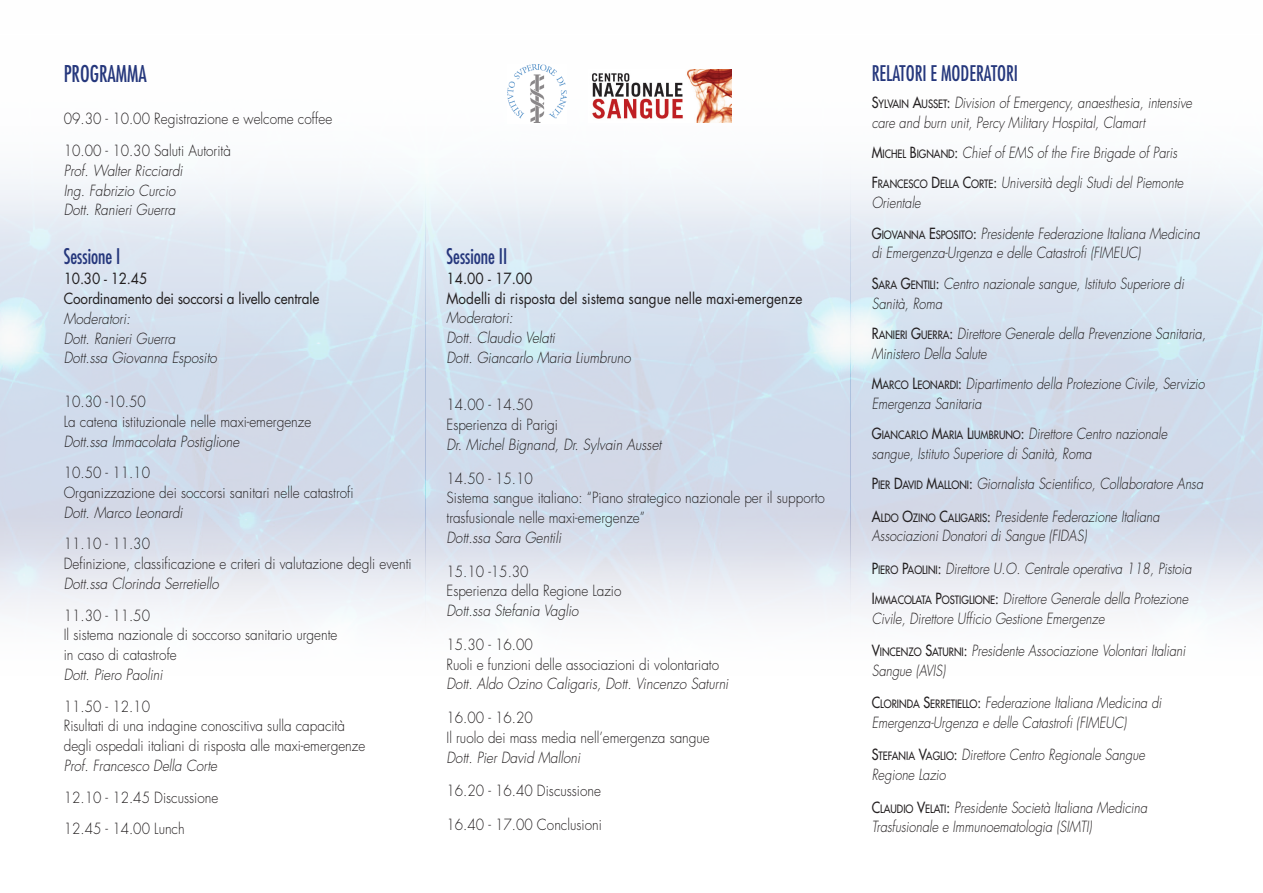
<style>
.page{position:relative;width:1263px;height:893px;background:#fff}
.page>*{position:absolute;margin:0;border:0;box-sizing:border-box;transform-origin:0 0}
.t1{font:condensed 22.5px "Futura Std";color:#25377c;scale:.9 1}
.t2{font:condensed 21px "Futura Std";color:#25377c;scale:.9 1}
.t3{font:italic 300 15px/30.3px "Futura";color:#231f20;scale:.85 1}
.t4{font:300 15px/19.8px "Futura";color:#231f20;scale:.9 1}
.t5{font:italic 300 15px/19.8px "Futura";color:#231f20;scale:.9 1}
.t6{font:15px/19.6px "Futura";color:#231f20;scale:.9 1}
.s1{font-weight:400;font-style:normal}
.s2{font-weight:400;font-style:normal;font-size:11.25px}
</style>
<div class="page">
<div style="left:0;top:516px;width:425px;height:159px;background:linear-gradient(to bottom,#d3dae8,#fff)"></div>
<svg style="left:0;top:246px;width:425px;height:117px"></svg>
<div style="left:0;top:35px;width:425px;height:211px;background:#e2eaf3"></div>
<div style="left:0;top:28px;width:425px;height:192px;background:linear-gradient(to bottom,#fff,#eff4f8)"></div>
<div style="left:425px;top:516px;width:425px;height:159px;background:linear-gradient(to bottom,#d3dae8,#fff)"></div>
<svg style="left:425px;top:246px;width:425px;height:117px"></svg>
<div style="left:425px;top:35px;width:425px;height:211px;background:#e2eaf3"></div>
<div style="left:425px;top:28px;width:426px;height:192px;background:linear-gradient(to bottom,#fff,#eff4f8)"></div>
<div style="left:850px;top:516px;width:413px;height:159px;background:linear-gradient(to bottom,#d3dae8,#fff)"></div>
<svg style="left:850px;top:28px;width:413px;height:335px"></svg>
<div style="left:850px;top:35px;width:413px;height:211px;background:#e2eaf3"></div>
<div style="left:851px;top:28px;width:412px;height:192px;background:linear-gradient(to bottom,#fff,#eff4f8)"></div>
<img style="left:507px;top:64px;width:60px;height:59px">
<img style="left:588px;top:69px;width:143px;height:53px">
<h1 class="t1" style="left:64px;top:64px;width:94px">PROGRAMMA</h1>
<h2 class="t2" style="left:872px;top:64px;width:164px">RELATORI E MODERATORI</h2>
<p class="t3" style="left:872px;top:94px;width:378px;line-height:20px"><span class="s1">S</span><span class="s2">YLVAIN</span> <span class="s1">A</span><span class="s2">USSET</span><span class="s1">:</span> Division of Emergency, anaesthesia, intensive care and burn unit, Percy Military Hospital, Clamart</p>
<p class="t3" style="left:872px;top:139px;width:368px"><span class="s1">M</span><span class="s2">ICHEL</span> <span class="s1">B</span><span class="s2">IGNAND</span><span class="s1">:</span> Chief of EMS of the Fire Brigade of Paris<br><span class="s1">F</span><span class="s2">RANCESCO</span> <span class="s1">D</span><span class="s2">ELLA</span> <span class="s1">C</span><span class="s2">ORTE</span><span class="s1">:</span> Università degli Studi del Piemonte</p>
<p class="t3" style="left:872px;top:189px;width:388px">Orientale<br><span class="s1">G</span><span class="s2">IOVANNA</span> <span class="s1">E</span><span class="s2">SPOSITO</span><span class="s1">:</span> Presidente Federazione Italiana Medicina</p>
<p class="t3" style="left:872px;top:239px;width:369px">di Emergenza-Urgenza e delle Catastrofi (FIMEUC)<br><span class="s1">S</span><span class="s2">ARA</span> <span class="s1">G</span><span class="s2">ENTILI</span><span class="s1">:</span> Centro nazionale sangue, Istituto Superiore di</p>
<p class="t3" style="left:872px;top:289px;width:395px">Sanità, Roma<br><span class="s1">R</span><span class="s2">ANIERI</span> <span class="s1">G</span><span class="s2">UERRA</span><span class="s1">:</span> Direttore Generale della Prevenzione Sanitaria,</p>
<p class="t3" style="left:872px;top:339px;width:393px">Ministero Della Salute<br><span class="s1">M</span><span class="s2">ARCO</span> <span class="s1">L</span><span class="s2">EONARDI</span><span class="s1">:</span> Dipartimento della Protezione Civile, Servizio</p>
<p class="t3" style="left:872px;top:389px;width:349px">Emergenza Sanitaria<br><span class="s1">G</span><span class="s2">IANCARLO</span> <span class="s1">M</span><span class="s2">ARIA</span> <span class="s1">L</span><span class="s2">IUMBRUNO</span><span class="s1">:</span> Direttore Centro nazionale</p>
<p class="t3" style="left:872px;top:440px;width:391px">sangue, Istituto Superiore di Sanità, Roma<br><span class="s1">P</span><span class="s2">IER</span> <span class="s1">D</span><span class="s2">AVID</span> <span class="s1">M</span><span class="s2">ALLONI</span><span class="s1">:</span> Giornalista Scientifico, Collaboratore Ansa</p>
<p class="t3" style="left:872px;top:507px;width:340px;line-height:20px"><span class="s1">A</span><span class="s2">LDO</span> <span class="s1">O</span><span class="s2">ZINO</span> <span class="s1">C</span><span class="s2">ALIGARIS</span><span class="s1">:</span> Presidente Federazione Italiana<br>Associazioni Donatori di Sangue (FIDAS)</p>
<p class="t3" style="left:872px;top:554px;width:378px"><span class="s1">P</span><span class="s2">IERO</span> <span class="s1">P</span><span class="s2">AOLINI</span><span class="s1">:</span> Direttore U.O. Centrale operativa 118, Pistoia<br><span class="s1">I</span><span class="s2">MMACOLATA</span> <span class="s1">P</span><span class="s2">OSTIGLIONE</span><span class="s1">:</span> Direttore Generale della Protezione</p>
<p class="t3" style="left:872px;top:604px;width:371px;line-height:32.2px">Civile, Direttore Ufficio Gestione Emergenze<br><span class="s1">V</span><span class="s2">INCENZO</span> <span class="s1">S</span><span class="s2">ATURNI</span><span class="s1">:</span> Presidente Associazione Volontari Italiani</p>
<p class="t3" style="left:872px;top:656px;width:342px;line-height:32.2px">Sangue (AVIS)<br><span class="s1">C</span><span class="s2">LORINDA</span> <span class="s1">S</span><span class="s2">ERRETIELLO</span><span class="s1">:</span> Federazione Italiana Medicina di</p>
<p class="t3" style="left:872px;top:708px;width:323px;line-height:32.2px">Emergenza-Urgenza e delle Catastrofi (FIMEUC)<br><span class="s1">S</span><span class="s2">TEFANIA</span> <span class="s1">V</span><span class="s2">AGLIO</span><span class="s1">:</span> Direttore Centro Regionale Sangue</p>
<p class="t3" style="left:872px;top:760px;width:326px;line-height:32.2px">Regione Lazio<br><span class="s1">C</span><span class="s2">LAUDIO</span> <span class="s1">V</span><span class="s2">ELATI</span><span class="s1">:</span> Presidente Società Italiana Medicina</p>
<p class="t3" style="left:872px;top:813px;width:261px">Trasfusionale e Immunoematologia (SIMTI)</p>
<p class="t4" style="left:64px;top:104px;width:300px;line-height:31.7px">09.30 - 10.00 Registrazione e welcome coffee<br>10.00 - 10.30 Saluti Autorità</p>
<p class="t5" style="left:64px;top:162px;width:134px">Prof. Walter Ricciardi<br>Ing. Fabrizio Curcio<br>Dott. Ranieri Guerra</p>
<h2 class="t2" style="left:64px;top:246px;width:64px">Sessione I</h2>
<p class="t6" style="left:64px;top:270px;width:285px">10.30 - 12.45<br>Coordinamento dei soccorsi a livello centrale</p>
<p class="t5" style="left:64px;top:310px;width:172px">Moderatori:<br>Dott. Ranieri Guerra<br>Dott.ssa Giovanna Esposito</p>
<p class="t4" style="left:64px;top:393px;width:276px">10.30 -10.50<br>La catena istituzionale nelle maxi-emergenze</p>
<p class="t5" style="left:64px;top:432px;width:197px">Dott.ssa Immacolata Postiglione</p>
<p class="t4" style="left:64px;top:464px;width:323px">10.50 - 11.10<br>Organizzazione dei soccorsi sanitari nelle catastrofi</p>
<p class="t5" style="left:64px;top:504px;width:134px">Dott. Marco Leonardi</p>
<p class="t4" style="left:64px;top:535px;width:388px">11.10 - 11.30<br>Definizione, classificazione e criteri di valutazione degli eventi</p>
<p class="t5" style="left:64px;top:575px;width:174px">Dott.ssa Clorinda Serretiello</p>
<p class="t4" style="left:64px;top:606px;width:306px">11.30 - 11.50<br>Il sistema nazionale di soccorso sanitario urgente in caso di catastrofe</p>
<p class="t5" style="left:64px;top:666px;width:111px">Dott. Piero Paolini</p>
<p class="t4" style="left:64px;top:697px;width:336px">11.50 - 12.10<br>Risultati di una indagine conoscitiva sulla capacità degli ospedali italiani di risposta alle maxi-emergenze</p>
<p class="t5" style="left:64px;top:757px;width:172px">Prof. Francesco Della Corte</p>
<p class="t4" style="left:64px;top:783px;width:173px;line-height:31.7px">12.10 - 12.45 Discussione<br>12.45 - 14.00 Lunch</p>
<h2 class="t2" style="left:446px;top:246px;width:69px">Sessione II</h2>
<p class="t6" style="left:446px;top:270px;width:397px">14.00 - 17.00<br>Modelli di risposta del sistema sangue nelle maxi-emergenze</p>
<p class="t5" style="left:446px;top:309px;width:206px">Moderatori:<br>Dott. Claudio Velati<br>Dott. Giancarlo Maria Liumbruno</p>
<p class="t4" style="left:446px;top:396px;width:125px">14.00 - 14.50<br>Esperienza di Parigi</p>
<p class="t5" style="left:446px;top:436px;width:240px">Dr. Michel Bignand, Dr. Sylvain Ausset</p>
<p class="t4" style="left:446px;top:469px;width:422px">14.50 - 15.10<br>Sistema sangue italiano: “Piano strategico nazionale per il supporto trasfusionale nelle maxi-emergenze”</p>
<p class="t5" style="left:446px;top:529px;width:129px">Dott.ssa Sara Gentili</p>
<p class="t4" style="left:446px;top:562px;width:196px">15.10 -15.30<br>Esperienza della Regione Lazio</p>
<p class="t5" style="left:446px;top:602px;width:148px">Dott.ssa Stefania Vaglio</p>
<p class="t4" style="left:446px;top:636px;width:304px">15.30 - 16.00<br>Ruoli e funzioni delle associazioni di volontariato</p>
<p class="t5" style="left:446px;top:675px;width:315px">Dott. Aldo Ozino Caligaris, Dott. Vincenzo Saturni</p>
<p class="t4" style="left:446px;top:709px;width:294px">16.00 - 16.20<br>Il ruolo dei mass media nell’emergenza sangue</p>
<p class="t5" style="left:446px;top:748px;width:150px">Dott. Pier David Malloni</p>
<p class="t4" style="left:446px;top:782px;width:173px">16.20 - 16.40 Discussione</p>
<p class="t4" style="left:446px;top:816px;width:174px">16.40 - 17.00 Conclusioni</p>
</div>
